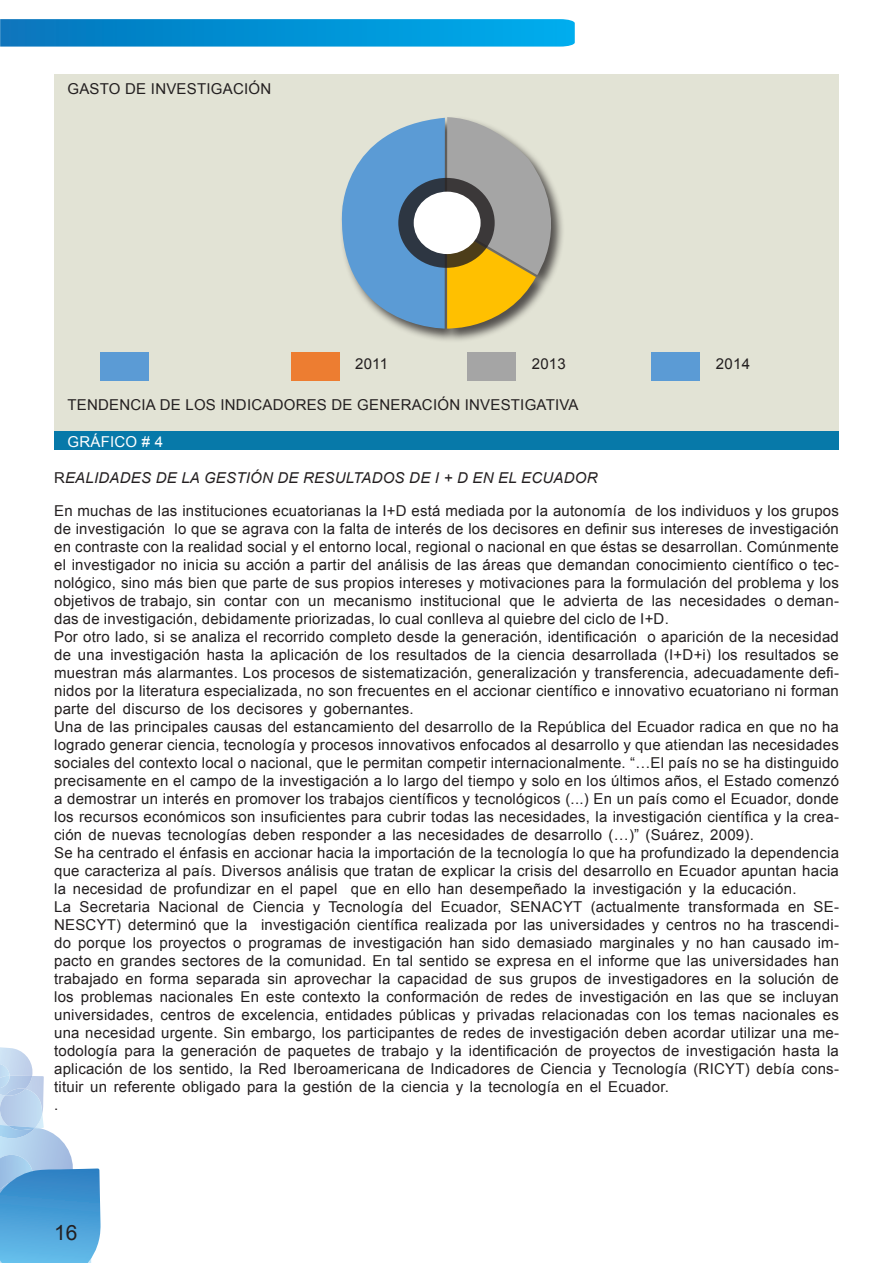
<style>
.page{position:relative;width:893px;height:1263px;background:#fff}
.page>*{position:absolute;margin:0;border:0;box-sizing:border-box;transform-origin:0 0}
.t1{font:21px "Arial";color:#231f20}
.t2{font:15px/18px "Arial";letter-spacing:.015em;color:#231f20;text-align:justify}
.t3{font:italic 15px "Arial";letter-spacing:.015em;color:#231f20}
.t4{font:15px "Arial";letter-spacing:.015em;color:#fff}
.s1{font-style:normal}
</style>
<div class="page">
<svg style="left:0;top:1047px;width:101px;height:216px"></svg>
<svg style="left:0;top:19px;width:575px;height:28px;background:#0793d5"></svg>
<div style="left:54px;top:74px;width:785px;height:357px;background:#e2e3d5"></div>
<div style="left:340px;top:115px;width:225px;height:228px;background:#231f20;opacity:.75"></div>
<svg style="left:340px;top:117px;width:225px;height:214px"></svg>
<div style="left:100px;top:352px;width:49px;height:29px;background:#5b9bd5"></div>
<div style="left:291px;top:352px;width:48px;height:29px;background:#ed7d31"></div>
<div style="left:467px;top:352px;width:49px;height:29px;background:#a5a5a5"></div>
<div style="left:652px;top:352px;width:48px;height:29px;background:#5b9bd5"></div>
<svg style="left:398px;top:178px;width:97px;height:90px;background:#393b3c"></svg>
<div style="left:414px;top:192px;width:67px;height:62px;background:#fff;border-radius:50%"></div>
<div style="left:54px;top:431px;width:785px;height:19px;background:#0779a9"></div>
<p class="t2" style="left:68px;top:80px;width:205px">GASTO DE INVESTIGACIÓN</p>
<p class="t2" style="left:355px;top:355px;width:34px">2011</p>
<p class="t2" style="left:532px;top:355px;width:36px">2013</p>
<p class="t2" style="left:716px;top:355px;width:36px">2014</p>
<p class="t2" style="left:68px;top:396px;width:513px">TENDENCIA DE LOS INDICADORES DE GENERACIÓN INVESTIGATIVA</p>
<p class="t4" style="left:68px;top:432px;width:97px">GRÁFICO # 4</p>
<p class="t3" style="left:54px;top:468px;width:545px"><span class="s1">R</span>EALIDADES DE LA GESTIÓN DE RESULTADOS DE I + D EN EL ECUADOR</p>
<p class="t2" style="left:54px;top:502px;width:786px">En muchas de las instituciones ecuatorianas la I+D está mediada por la autonomía de los individuos y los grupos de investigación lo que se agrava con la falta de interés de los decisores en definir sus intereses de investigación en contraste con la realidad social y el entorno local, regional o nacional en que éstas se desarrollan. Comúnmente el investigador no inicia su acción a partir del análisis de las áreas que demandan conocimiento científico o tec&shy;nológico, sino más bien que parte de sus propios intereses y motivaciones para la formulación del problema y los objetivos de trabajo, sin contar con un mecanismo institucional que le advierta de las necesidades o deman&shy;das de investigación, debidamente priorizadas, lo cual conlleva al quiebre del ciclo de I+D.</p>
<p class="t2" style="left:54px;top:628px;width:786px">Por otro lado, si se analiza el recorrido completo desde la generación, identificación o aparición de la necesidad de una investigación hasta la aplicación de los resultados de la ciencia desarrollada (I+D+i) los resultados se muestran más alarmantes. Los procesos de sistematización, generalización y transferencia, adecuadamente defi&shy;nidos por la literatura especializada, no son frecuentes en el accionar científico e innovativo ecuatoriano ni forman parte del discurso de los decisores y gobernantes.</p>
<p class="t2" style="left:54px;top:718px;width:786px">Una de las principales causas del estancamiento del desarrollo de la República del Ecuador radica en que no ha logrado generar ciencia, tecnología y procesos innovativos enfocados al desarrollo y que atiendan las necesidades sociales del contexto local o nacional, que le permitan competir internacionalmente. “…El país no se ha distinguido precisamente en el campo de la investigación a lo largo del tiempo y solo en los últimos años, el Estado comenzó a demostrar un interés en promover los trabajos científicos y tecnológicos (...) En un país como el Ecuador, donde los recursos económicos son insuficientes para cubrir todas las necesidades, la investigación científica y la crea&shy;ción de nuevas tecnologías deben responder a las necesidades de desarrollo (…)” (Suárez, 2009).</p>
<p class="t2" style="left:54px;top:844px;width:786px">Se ha centrado el énfasis en accionar hacia la importación de la tecnología lo que ha profundizado la dependencia que caracteriza al país. Diversos análisis que tratan de explicar la crisis del desarrollo en Ecuador apuntan hacia la necesidad de profundizar en el papel que en ello han desempeñado la investigación y la educación.</p>
<p class="t2" style="left:54px;top:898px;width:786px">La Secretaria Nacional de Ciencia y Tecnología del Ecuador, SENACYT (actualmente transformada en SE-NESCYT) determinó que la investigación científica realizada por las universidades y centros no ha trascendi&shy;do porque los proyectos o programas de investigación han sido demasiado marginales y no han causado im&shy;pacto en grandes sectores de la comunidad. En tal sentido se expresa en el informe que las universidades han trabajado en forma separada sin aprovechar la capacidad de sus grupos de investigadores en la solución de los problemas nacionales En este contexto la conformación de redes de investigación en las que se incluyan universidades, centros de excelencia, entidades públicas y privadas relacionadas con los temas nacionales es una necesidad urgente. Sin embargo, los participantes de redes de investigación deben acordar utilizar una me&shy;todología para la generación de paquetes de trabajo y la identificación de proyectos de investigación hasta la aplicación de los sentido, la Red Iberoamericana de Indicadores de Ciencia y Tecnología (RICYT) debía cons&shy;tituir un referente obligado para la gestión de la ciencia y la tecnología en el Ecuador.</p>
<p class="t2" style="left:54px;top:1096px;width:6px">.</p>
<p class="t1" style="left:54px;top:1218px;width:25px">16</p>
</div>
